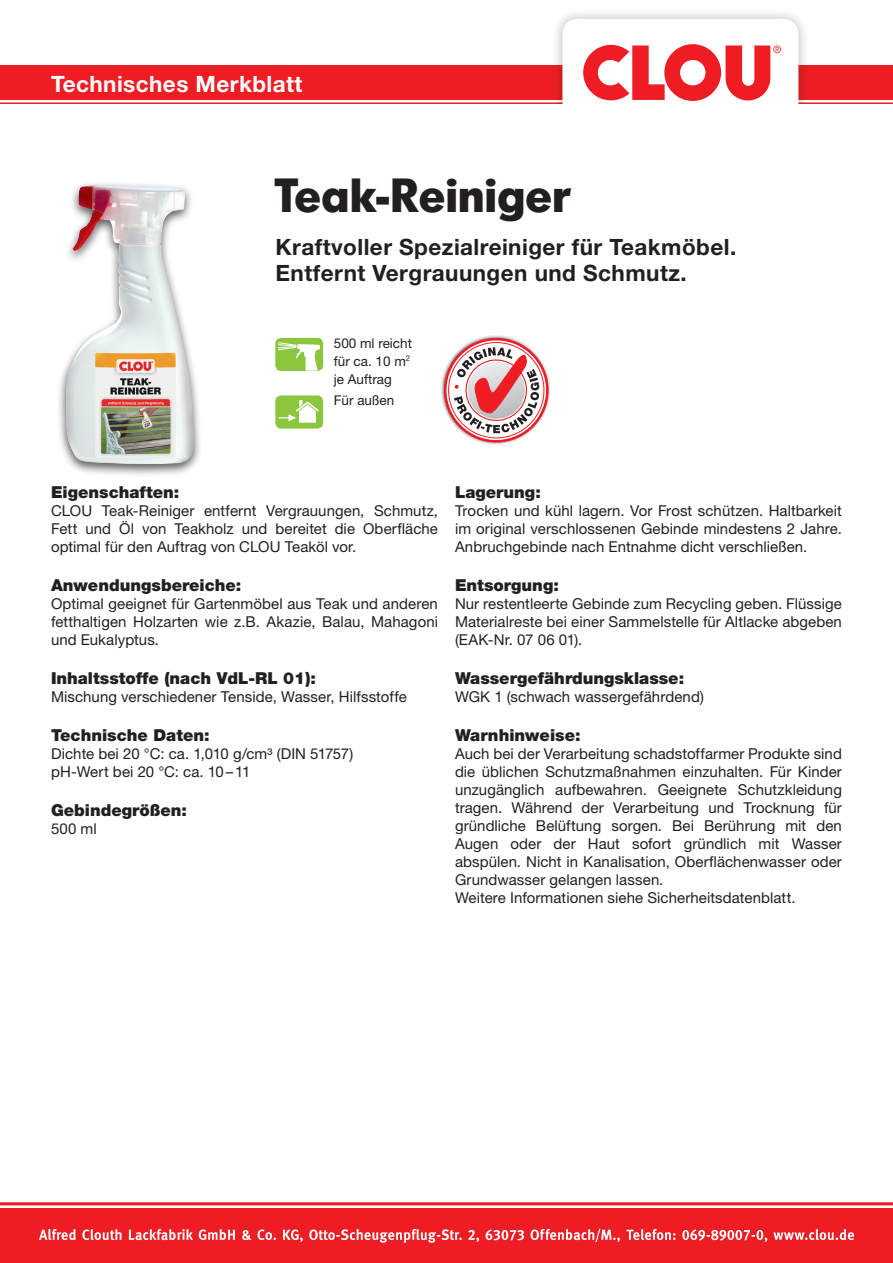
<style>
.page{position:relative;width:893px;height:1263px;background:#fff}
.page>*{position:absolute;margin:0;border:0;box-sizing:border-box;transform-origin:0 0}
.t1{font:700 46.5px "Montreal";letter-spacing:.01em;color:#231f20}
.t2{font:700 22.5px/25.5px "Helvetica Neue LT Std";letter-spacing:.02em;color:#231f20}
.t3{font:700 22.5px "Helvetica Neue LT Std";letter-spacing:.02em;color:#fff}
.t4{font:900 16.5px "Helvetica Neue LT Std";color:#231f20}
.t5{font:15px/18px "Helvetica Neue LT Std";letter-spacing:.005em;color:#231f20;text-align:justify}
.t6{font:13.5px/18px "Helvetica Neue LT Std";color:#231f20}
</style>
<div class="page">
<div style="left:0;top:66px;width:893px;height:34px;background:#ee1d23"></div>
<hr style="left:0;top:102px;width:893px;height:3px;background:#ee1d23">
<div style="left:551px;top:7px;width:259px;height:146px;background:#231f20;opacity:.33"></div>
<div style="left:562px;top:19px;width:236px;height:122px;background:#fff;border-radius:15px"></div>
<div style="left:0;top:1208px;width:893px;height:55px;background:#ee1d23"></div>
<svg style="left:39px;top:1229px;width:815px;height:14px"></svg>
<hr style="left:0;top:1202px;width:893px;height:3px;background:#ee1d23">
<div style="left:0;top:105px;width:893px;height:54px;background:#fff"></div>
<div style="left:57px;top:181px;width:146px;height:297px;background:#231f20;opacity:.75"></div>
<img style="left:64px;top:186px;width:130px;height:278px">
<svg style="left:583px;top:44px;width:198px;height:57px"></svg>
<div style="left:275px;top:395px;width:48px;height:34px;background:#8bc63e;border-radius:6px"></div>
<svg style="left:279px;top:400px;width:40px;height:23px"></svg>
<svg style="left:441px;top:335px;width:109px;height:110px"></svg>
<div style="left:275px;top:338px;width:48px;height:33px;background:#8bc63e;border-radius:6px"></div>
<svg style="left:277px;top:342px;width:43px;height:29px"></svg>
<h2 class="t3" style="left:51px;top:70px;width:253px">Technisches Merkblatt</h2>
<h1 class="t1" style="left:276px;top:164px;width:296px">Teak-Reiniger</h1>
<h2 class="t2" style="left:276px;top:234px;width:462px">Kraftvoller Spezialreiniger für Teakmöbel.<br>Entfernt Vergrauungen und Schmutz.</h2>
<p class="t6" style="left:334px;top:334px;width:80px">500 ml reicht für ca. 10 m<sup>2 </sup>je Auftrag</p>
<p class="t6" style="left:334px;top:391px;width:62px">Für außen</p>
<p class="t4" style="left:51px;top:483px;width:130px">Eigenschaften:</p>
<p class="t5" style="left:51px;top:502px;width:388px">CLOU Teak-Reiniger entfernt Vergrauungen, Schmutz, Fett und Öl von Teakholz und bereitet die Oberfläche optimal für den Auftrag von CLOU Teaköl vor.</p>
<p class="t4" style="left:51px;top:576px;width:192px">Anwendungsbereiche:</p>
<p class="t5" style="left:51px;top:595px;width:388px">Optimal geeignet für Gartenmöbel aus Teak und anderen fetthaltigen Holzarten wie z.B. Akazie, Balau, Mahagoni und Eukalyptus.</p>
<p class="t4" style="left:51px;top:669px;width:267px">Inhaltsstoffe (nach VdL-RL 01):</p>
<p class="t5" style="left:51px;top:688px;width:357px">Mischung verschiedener Tenside, Wasser, Hilfsstoffe</p>
<p class="t4" style="left:51px;top:726px;width:160px">Technische Daten:</p>
<p class="t5" style="left:51px;top:745px;width:304px">Dichte bei 20 °C: ca. 1,010 g/cm³ (DIN 51757) pH-Wert bei 20 °C: ca. 10–11</p>
<p class="t4" style="left:51px;top:801px;width:138px">Gebindegrößen:</p>
<p class="t5" style="left:51px;top:820px;width:47px">500 ml</p>
<p class="t4" style="left:455px;top:483px;width:87px">Lagerung:</p>
<p class="t5" style="left:455px;top:502px;width:388px">Trocken und kühl lagern. Vor Frost schützen. Haltbarkeit im original verschlossenen Gebinde mindestens 2 Jahre.<br>Anbruchgebinde nach Entnahme dicht verschließen.</p>
<p class="t4" style="left:455px;top:576px;width:105px">Entsorgung:</p>
<p class="t5" style="left:455px;top:595px;width:388px">Nur restentleerte Gebinde zum Recycling geben. Flüssige Materialreste bei einer Sammelstelle für Altlacke abgeben (EAK-Nr. 07 06 01).</p>
<p class="t4" style="left:455px;top:669px;width:231px">Wassergefährdungsklasse:</p>
<p class="t5" style="left:455px;top:688px;width:250px">WGK 1 (schwach wassergefährdend)</p>
<p class="t4" style="left:455px;top:726px;width:127px">Warnhinweise:</p>
<p class="t5" style="left:455px;top:745px;width:388px;text-align:left">Auch bei der Verarbeitung schadstoffarmer Produkte sind die üblichen Schutzmaßnahmen einzuhalten. Für Kinder unzugänglich aufbewahren. Geeignete Schutzkleidung tragen. Während der Verarbeitung und Trocknung für gründliche Belüftung sorgen. Bei Berührung mit den Augen oder der Haut sofort gründlich mit Wasser abspülen. Nicht in Kanalisation, Oberflächenwasser oder Grundwasser gelangen lassen.<br>Weitere Informationen siehe Sicherheitsdatenblatt.</p>
</div>
